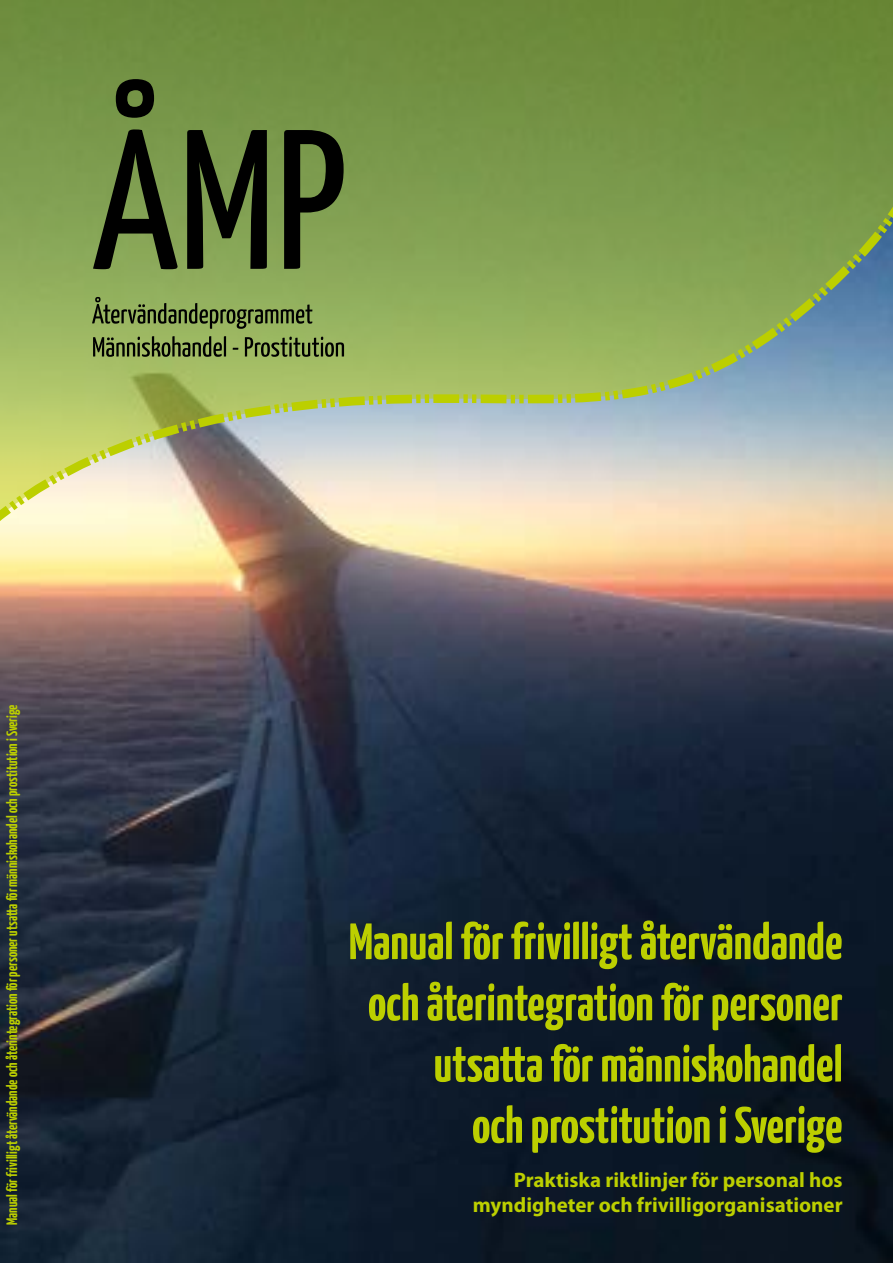
<style>
.page{position:relative;width:893px;height:1263px;background:#fff}
.page>*{position:absolute;margin:0;border:0;box-sizing:border-box;transform-origin:0 0}
.t1{font:700 51px/61.2px "Yanone Kaffeesatz";color:#bccf00;text-align:right}
.t2{font:700 21px/25.2px "Myriad Pro";color:#bccf00;text-align:right}
.t3{font:700 15px "Yanone Kaffeesatz";color:#bccf00}
</style>
<div class="page">
<img style="left:0;top:615px;width:893px;height:648px">
<img style="left:0;top:532px;width:893px;height:83px">
<svg style="left:0;top:0;width:893px;height:532px;background:#95aa6d"></svg>
<svg style="left:93px;top:79px;width:85px;height:190px;background:#526633"></svg>
<svg style="left:187px;top:130px;width:80px;height:139px;background:#384523"></svg>
<svg style="left:284px;top:130px;width:60px;height:139px;background:#425129"></svg>
<svg style="left:92px;top:297px;width:220px;height:32px;background:#738949"></svg>
<svg style="left:93px;top:336px;width:133px;height:21px;background:#64753e"></svg>
<svg style="left:245px;top:337px;width:99px;height:20px;background:#66783f"></svg>
<p class="t3" style="left:3px;top:1225px;width:522px;rotate:-90deg">Manual för frivilligt återvändande och återintegration för personer utsatta för människohandel och prostitution i Sverige</p>
<h1 class="t1" style="left:349px;top:910px;width:495px">Manual för frivilligt återvändande och återintegration för personer utsatta för människohandel<br>och prostitution i Sverige</h1>
<p class="t2" style="left:473px;top:1166px;width:371px">Praktiska riktlinjer för personal hos myndigheter och frivilligorganisationer</p>
</div>
